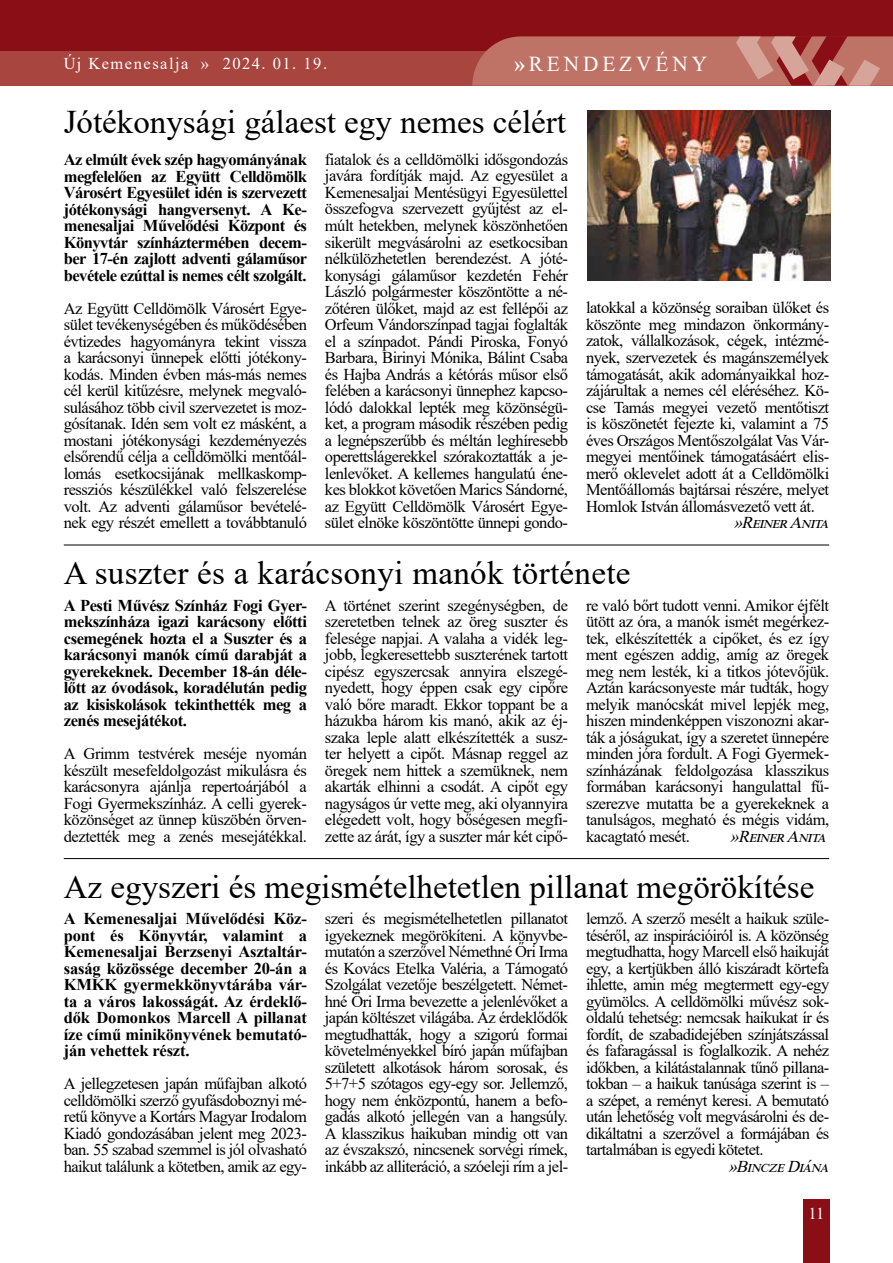
<style>
.page{position:relative;width:893px;height:1263px;background:#fff}
.page>*{position:absolute;margin:0;border:0;box-sizing:border-box;transform-origin:0 0}
.t1{font:33px "Times New Roman";color:#000}
.t2{font:21.3px "Times New Roman";letter-spacing:.185em;color:#fff}
.t3{font:16.5px/16.5px "Times New Roman";letter-spacing:-.03em;color:#000;text-align:justify}
.t4{font:700 16.5px/16.5px "Times New Roman";letter-spacing:-.025em;color:#000;text-align:justify}
.t5{font:italic 16.5px "Times New Roman";color:#000}
.t6{font:16.5px "Times New Roman";letter-spacing:.09em;color:#fff}
.s1{font-weight:700}
</style>
<div class="page">
<div style="left:0;top:0;width:893px;height:85px;background:#8a0e16"></div>
<div style="left:0;top:52px;width:893px;height:34px;background:#a8453e"></div>
<div style="left:803px;top:1199px;width:26px;height:64px;background:#8a0e16"></div>
<svg style="left:472px;top:36px;width:421px;height:50px;background:#bd6f65"></svg>
<hr style="left:64px;top:545px;width:765px;height:1px;background:#000">
<hr style="left:64px;top:858px;width:765px;height:1px;background:#000">
<img style="left:588px;top:111px;width:243px;height:169px">
<p class="t6" style="left:64px;top:52px;width:265px">Új Kemenesalja » 2024. 01. 19.</p>
<p class="t2" style="left:514px;top:48px;width:194px"><span class="s1">»</span>RENDEZVÉNY</p>
<h1 class="t1" style="left:64px;top:99px;width:504px">Jótékonysági gálaest egy nemes célért</h1>
<p class="t4" style="left:64px;top:151px;width:245px">Az elmúlt évek szép hagyományának megfelelően az Együtt Celldömölk Városért Egyesület idén is szervezett jótékonysági hangversenyt. A Ke&shy;menesaljai Művelődési Központ és Könyvtár színháztermében decem&shy;ber 17-én zajlott adventi gálaműsor bevétele ezúttal is nemes célt szolgált.</p>
<p class="t3" style="left:64px;top:299px;width:245px">Az Együtt Celldömölk Városért Egye&shy;sület tevékenységében és működésében évtizedes hagyományra tekint vissza a karácsonyi ünnepek előtti jótékony&shy;kodás. Minden évben más-más nemes cél kerül kitűzésre, melynek megvaló&shy;sulásához több civil szervezetet is moz&shy;gósítanak. Idén sem volt ez másként, a mostani jótékonysági kezdeményezés elsőrendű célja a celldömölki mentőál&shy;lomás esetkocsijának mellkaskomp&shy;ressziós készülékkel való felszerelése volt. Az adventi gálaműsor bevételé&shy;nek egy részét emellett a továbbtanuló</p>
<p class="t3" style="left:325px;top:151px;width:245px">fiatalok és a celldömölki idősgondozás javára fordítják majd. Az egyesület a Kemenesaljai Mentésügyi Egyesülettel összefogva szervezett gyűjtést az el&shy;múlt hetekben, melynek köszönhetően sikerült megvásárolni az esetkocsiban nélkülözhetetlen berendezést. A jóté&shy;konysági gálaműsor kezdetén Fehér László polgármester köszöntötte a né&shy;zőtéren ülőket, majd az est fellépői az Orfeum Vándorszínpad tagjai foglalták el a színpadot. Pándi Piroska, Fonyó Barbara, Birinyi Mónika, Bálint Csaba és Hajba András a kétórás műsor első felében a karácsonyi ünnephez kapcso&shy;lódó dalokkal lepték meg közönségü&shy;ket, a program második részében pedig a legnépszerűbb és méltán leghíresebb operettslágerekkel szórakoztatták a je&shy;lenlevőket. A kellemes hangulatú éne&shy;kes blokkot követően Marics Sándorné, az Együtt Celldömölk Városért Egye&shy;sület elnöke köszöntötte ünnepi gondo-</p>
<p class="t3" style="left:586px;top:299px;width:245px">latokkal a közönség soraiban ülőket és köszönte meg mindazon önkormány&shy;zatok, vállalkozások, cégek, intézmé&shy;nyek, szervezetek és magánszemélyek támogatását, akik adományaikkal hoz&shy;zájárultak a nemes cél eléréséhez. Kö&shy;cse Tamás megyei vezető mentőtiszt is köszönetét fejezte ki, valamint a 75 éves Országos Mentőszolgálat Vas Vár&shy;megyei mentőinek támogatásáért elis&shy;merő oklevelet adott át a Celldömölki Mentőállomás bajtársai részére, melyet Homlok István állomásvezető vett át.</p>
<p class="t5" style="left:734px;top:511px;width:102px">»ReinerAnita</p>
<h1 class="t1" style="left:64px;top:550px;width:568px">A suszter és a karácsonyi manók története</h1>
<p class="t4" style="left:64px;top:596px;width:245px">A Pesti Művész Színház Fogi Gyer&shy;mekszínháza igazi karácsony előtti csemegének hozta el a Suszter és a karácsonyi manók című darabját a gyerekeknek. December 18-án déle&shy;lőtt az óvodások, koradélután pedig az kisiskolások tekinthették meg a zenés mesejátékot.</p>
<p class="t3" style="left:64px;top:745px;width:245px">A Grimm testvérek meséje nyomán készült mesefeldolgozást mikulásra és karácsonyra ajánlja repertoárjából a Fogi Gyermekszínház. A celli gyerek&shy;közönséget az ünnep küszöbén örven&shy;deztették meg a zenés mesejátékkal.</p>
<p class="t3" style="left:325px;top:596px;width:245px">A történet szerint szegénységben, de szeretetben telnek az öreg suszter és felesége napjai. A valaha a vidék leg&shy;jobb, legkeresettebb suszterének tartott cipész egyszercsak annyira elszegé&shy;nyedett, hogy éppen csak egy cipőre való bőre maradt. Ekkor toppant be a házukba három kis manó, akik az éj&shy;szaka leple alatt elkészítették a susz&shy;ter helyett a cipőt. Másnap reggel az öregek nem hittek a szemüknek, nem akarták elhinni a csodát. A cipőt egy nagyságos úr vette meg, aki olyannyira elégedett volt, hogy bőségesen megfi&shy;zette az árát, így a suszter már két cipő-</p>
<p class="t3" style="left:586px;top:596px;width:245px">re való bőrt tudott venni. Amikor éjfélt ütött az óra, a manók ismét megérkez&shy;tek, elkészítették a cipőket, és ez így ment egészen addig, amíg az öregek meg nem lesték, ki a titkos jótevőjük.<br>Aztán karácsonyeste már tudták, hogy melyik manócskát mivel lepjék meg, hiszen mindenképpen viszonozni akar&shy;ták a jóságukat, így a szeretet ünnepére minden jóra fordult. A Fogi Gyermek&shy;színházának feldolgozása klasszikus formában karácsonyi hangulattal fű&shy;szerezve mutatta be a gyerekeknek a tanulságos, megható és mégis vidám, kacagtató mesét.</p>
<p class="t5" style="left:730px;top:824px;width:103px">»ReinerAnita</p>
<h1 class="t1" style="left:64px;top:863px;width:752px">Az egyszeri és megismételhetetlen pillanat megörökítése</h1>
<p class="t4" style="left:64px;top:910px;width:245px">A Kemenesaljai Művelődési Köz&shy;pont és Könyvtár, valamint a Kemenesaljai Berzsenyi Asztaltár&shy;saság közössége december 20-án a KMKK gyermekkönyvtárába vár&shy;ta a város lakosságát. Az érdeklő&shy;dők Domonkos Marcell A pillanat íze című minikönyvének bemutató&shy;ján vehettek részt.</p>
<p class="t3" style="left:64px;top:1075px;width:245px">A jellegzetesen japán műfajban alkotó celldömölki szerző gyufásdoboznyi mé&shy;retű könyve a Kortárs Magyar Irodalom Kiadó gondozásában jelent meg 2023- ban. 55 szabad szemmel is jól olvasható haikut találunk a kötetben, amik az egy-</p>
<p class="t3" style="left:325px;top:910px;width:245px">szeri és megismételhetetlen pillanatot igyekeznek megörökíteni. A könyvbe&shy;mutatón a szerzővel Némethné Őri Irma és Kovács Etelka Valéria, a Támogató Szolgálat vezetője beszélgetett. Német&shy;hné Őri Irma bevezette a jelenlévőket a japán költészet világába. Az érdeklődők megtudhatták, hogy a szigorú formai követelményekkel bíró japán műfajban született alkotások három sorosak, és 5+7+5 szótagos egy-egy sor. Jellemző, hogy nem énközpontú, hanem a befo&shy;gadás alkotó jellegén van a hangsúly.<br>A klasszikus haikuban mindig ott van az évszakszó, nincsenek sorvégi rímek, inkább az alliteráció, a szóeleji rím a jel-</p>
<p class="t3" style="left:586px;top:910px;width:245px">lemző. A szerző mesélt a haikuk szüle&shy;téséről, az inspirációiról is. A közönség megtudhatta, hogy Marcell első haikuját egy, a kertjükben álló kiszáradt körtefa ihlette, amin még megtermett egy-egy gyümölcs. A celldömölki művész sok&shy;oldalú tehetség: nemcsak haikukat ír és fordít, de szabadidejében színjátszással és fafaragással is foglalkozik. A nehéz időkben, a kilátástalannak tűnő pillana&shy;tokban – a haikuk tanúsága szerint is – a szépet, a reményt keresi. A bemutató után lehetőség volt megvásárolni és de&shy;dikáltatni a szerzővel a formájában és tartalmában is egyedi kötetet.</p>
<p class="t5" style="left:728px;top:1154px;width:107px">»BinczeDiána</p>
<p class="t6" style="left:808px;top:1202px;width:17px">11</p>
</div>
